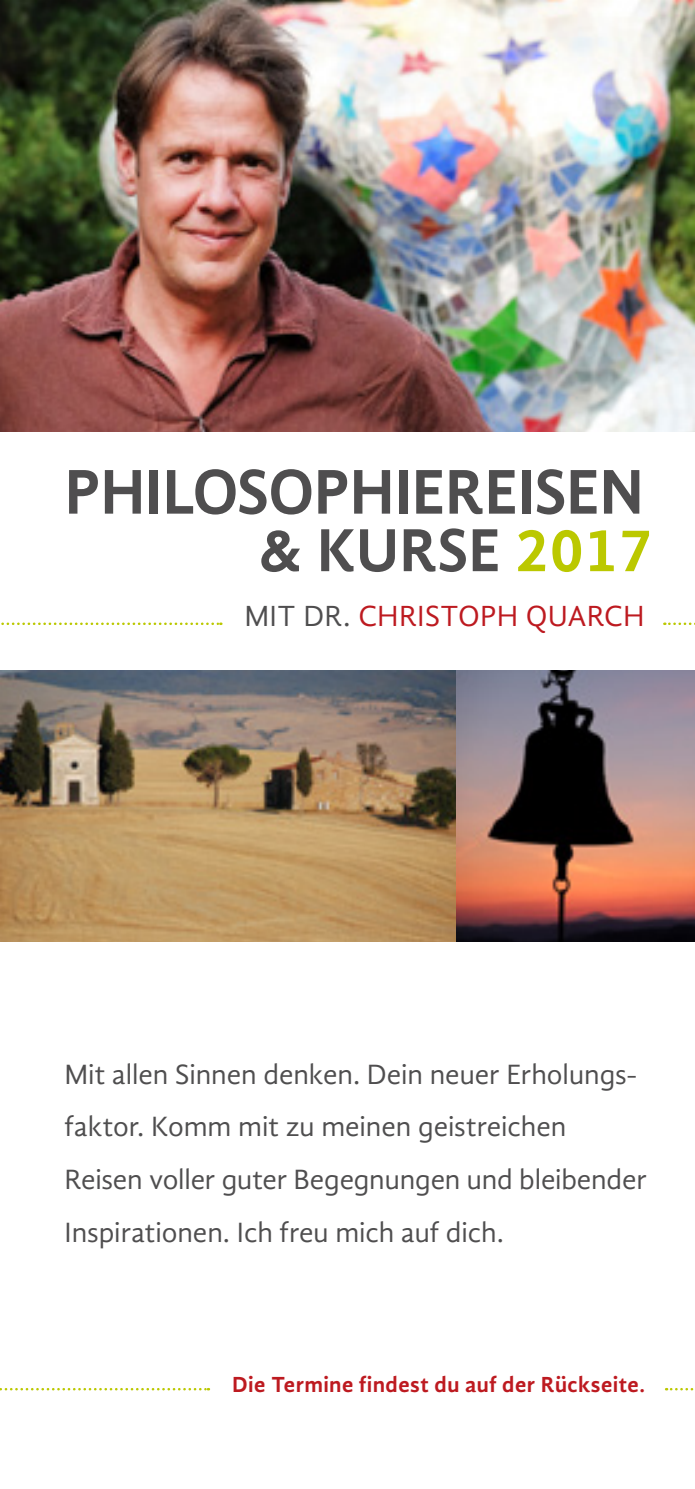
<style>
.page{position:relative;width:695px;height:1489px;background:#fff}
.page>*{position:absolute;margin:0;border:0;box-sizing:border-box;transform-origin:0 0}
.t1{font:700 65px "Gandhi Sans";letter-spacing:-.01em;color:#4f4e4f}
.t2{font:700 62.5px "Gandhi Sans";color:#4f4e4f}
.t3{font:30px "Gandhi Sans";letter-spacing:.005em;color:#bd1a20}
.t4{font:28.75px/52.5px "Gandhi Sans";letter-spacing:-.005em;color:#4f4e4f}
.t5{font:700 22.5px "Gandhi Sans";letter-spacing:.02em;color:#bd1a20}
.s1{color:#bbc800}
.s2{color:#4f4e4f}
</style>
<div class="page">
<img style="left:0;top:0;width:694px;height:431px">
<svg style="left:0;top:1388px;width:209px;height:2px"></svg>
<svg style="left:1px;top:622px;width:220px;height:3px"></svg>
<svg style="left:666px;top:1388px;width:28px;height:2px"></svg>
<svg style="left:664px;top:622px;width:31px;height:3px"></svg>
<img style="left:0;top:671px;width:456px;height:270px">
<img style="left:456px;top:671px;width:238px;height:270px">
<h1 class="t1" style="left:64px;top:454px;width:581px">PHILOSOPHIEREISEN</h1>
<h2 class="t2" style="left:260px;top:514px;width:394px">&amp; KURSE <span class="s1">2017</span></h2>
<p class="t3" style="left:244px;top:599px;width:402px"><span class="s2">MIT DR.</span> CHRISTOPH QUARCH</p>
<p class="t4" style="left:64px;top:1048px;width:584px">Mit allen Sinnen denken. Dein neuer Erholungs&shy;faktor. Komm mit zu meinen geistreichen Reisen voller guter Begegnungen und bleibender Inspirationen. Ich freu mich auf dich.</p>
<p class="t5" style="left:232px;top:1370px;width:414px">Die Termine findest du auf der Rückseite.</p>
</div>
